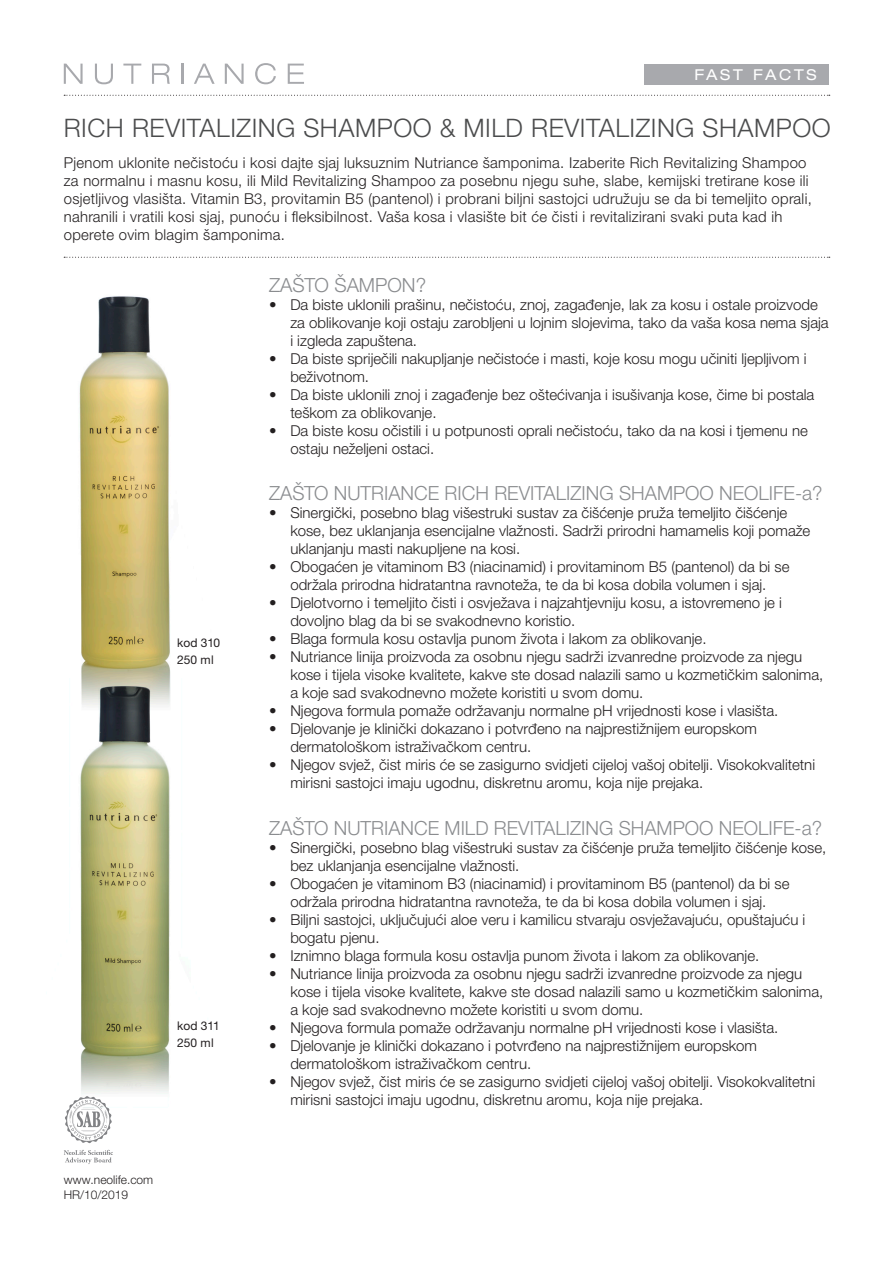
<style>
.page{position:relative;width:893px;height:1263px;background:#fff}
.page>*{position:absolute;margin:0;border:0;box-sizing:border-box;transform-origin:0 0}
.t1{font:300 25.5px "Helvetica Neue LTW1 G";letter-spacing:.02em;color:#4b4c4d}
.t2{font:300 19.5px "Helvetica Neue LTW1 G";color:#8a8c8f}
.t3{font:300 15px/18px "Helvetica Neue LTW1 G";color:#231f20}
.t4{font:300 15px/18px "Helvetica Neue LTW1 G";letter-spacing:.02em;color:#231f20}
.t5{font:expanded 15px "Helvetica Neue LTW1 G";letter-spacing:.18em;color:#fff}
.t6{font:300 12px "Helvetica Neue LTW1 G";color:#231f20}
.product_code{font:12px "Helvetica Neue LTW1 G";letter-spacing:-.01em;color:#231f20}
</style>
<div class="page">
<svg style="left:64px;top:95px;width:766px;height:1px"></svg>
<svg style="left:64px;top:64px;width:19px;height:20px"></svg>
<svg style="left:95px;top:64px;width:18px;height:20px"></svg>
<svg style="left:123px;top:64px;width:18px;height:20px"></svg>
<svg style="left:152px;top:64px;width:18px;height:20px"></svg>
<hr style="left:181px;top:64px;width:2px;height:20px;background:#a8a9ad">
<svg style="left:194px;top:64px;width:21px;height:20px"></svg>
<svg style="left:225px;top:64px;width:19px;height:20px"></svg>
<svg style="left:255px;top:63px;width:21px;height:21px"></svg>
<svg style="left:288px;top:64px;width:16px;height:20px"></svg>
<img style="left:80px;top:711px;width:90px;height:383px">
<img style="left:79px;top:296px;width:92px;height:415px">
<svg style="left:64px;top:1150px;width:49px;height:14px"></svg>
<svg style="left:65px;top:1096px;width:47px;height:47px"></svg>
<svg style="left:64px;top:257px;width:766px;height:1px"></svg>
<div style="left:644px;top:64px;width:185px;height:20px;background:#a8a9ad"></div>
<p class="t5" style="left:694px;top:65px;width:124px">FAST FACTS</p>
<p class="t1" style="left:64px;top:113px;width:768px">RICH REVITALIZING SHAMPOO &amp; MILD REVITALIZING SHAMPOO</p>
<p class="t4" style="left:64px;top:154px;width:750px">Pjenom uklonite nečistoću i kosi dajte sjaj luksuznim Nutriance šamponima. Izaberite Rich Revitalizing Shampoo za normalnu i masnu kosu, ili Mild Revitalizing Shampoo za posebnu njegu suhe, slabe, kemijski tretirane kose ili osjetljivog vlasišta. Vitamin B3, provitamin B5 (pantenol) i probrani biljni sastojci udružuju se da bi temeljito oprali, nahranili i vratili kosi sjaj, punoću i fleksibilnost. Vaša kosa i vlasište bit će čisti i revitalizirani svaki puta kad ih operete ovim blagim šamponima.</p>
<p class="t2" style="left:269px;top:273px;width:159px">ZAŠTO ŠAMPON?</p>
<p class="t3" style="left:290px;top:295px;width:540px;text-indent:-21px">• Da biste uklonili prašinu, nečistoću, znoj, zagađenje, lak za kosu i ostale proizvode za oblikovanje koji ostaju zarobljeni u lojnim slojevima, tako da vaša kosa nema sjaja i izgleda zapuštena.</p>
<p class="t3" style="left:290px;top:349px;width:518px;text-indent:-21px">• Da biste spriječili nakupljanje nečistoće i masti, koje kosu mogu učiniti ljepljivom i beživotnom.</p>
<p class="t3" style="left:290px;top:385px;width:525px;text-indent:-21px">• Da biste uklonili znoj i zagađenje bez oštećivanja i isušivanja kose, čime bi postala teškom za oblikovanje.</p>
<p class="t3" style="left:290px;top:421px;width:519px;text-indent:-21px">• Da biste kosu očistili i u potpunosti oprali nečistoću, tako da na kosi i tjemenu ne ostaju neželjeni ostaci.</p>
<p class="t2" style="left:269px;top:481px;width:555px">ZAŠTO NUTRIANCE RICH REVITALIZING SHAMPOO NEOLIFE-a?</p>
<p class="t3" style="left:290px;top:504px;width:521px;text-indent:-21px">• Sinergički, posebno blag višestruki sustav za čišćenje pruža temeljito čišćenje kose, bez uklanjanja esencijalne vlažnosti. Sadrži prirodni hamamelis koji pomaže uklanjanju masti nakupljene na kosi.</p>
<p class="t3" style="left:269px;top:558px;width:522px;text-align:center">• Obogaćen je vitaminom B3 (niacinamid) i provitaminom B5 (pantenol) da bi se održala prirodna hidratantna ravnoteža, te da bi kosa dobila volumen i sjaj.</p>
<p class="t3" style="left:290px;top:594px;width:493px;text-indent:-21px">• Djelotvorno i temeljito čisti i osvježava i najzahtjevniju kosu, a istovremeno je i dovoljno blag da bi se svakodnevno koristio.</p>
<p class="t3" style="left:269px;top:630px;width:439px">• Blaga formula kosu ostavlja punom života i lakom za oblikovanje.</p>
<p class="t3" style="left:290px;top:648px;width:535px;text-indent:-21px">• Nutriance linija proizvoda za osobnu njegu sadrži izvanredne proizvode za njegu kose i tijela visoke kvalitete, kakve ste dosad nalazili samo u kozmetičkim salonima, a koje sad svakodnevno možete koristiti u svom domu.</p>
<p class="t3" style="left:269px;top:702px;width:511px">• Njegova formula pomaže održavanju normalne pH vrijednosti kose i vlasišta.</p>
<p class="t3" style="left:290px;top:720px;width:468px;text-indent:-21px">• Djelovanje je klinički dokazano i potvrđeno na najprestižnijem europskom dermatološkom istraživačkom centru.</p>
<p class="t3" style="left:290px;top:756px;width:526px;text-indent:-21px">• Njegov svjež, čist miris će se zasigurno svidjeti cijeloj vašoj obitelji. Visokokvalitetni mirisni sastojci imaju ugodnu, diskretnu aromu, koja nije prejaka.</p>
<p class="t2" style="left:269px;top:816px;width:555px">ZAŠTO NUTRIANCE MILD REVITALIZING SHAMPOO NEOLIFE-a?</p>
<p class="t3" style="left:290px;top:839px;width:538px;text-indent:-21px">• Sinergički, posebno blag višestruki sustav za čišćenje pruža temeljito čišćenje kose, bez uklanjanja esencijalne vlažnosti.</p>
<p class="t3" style="left:269px;top:875px;width:522px;text-align:center">• Obogaćen je vitaminom B3 (niacinamid) i provitaminom B5 (pantenol) da bi se održala prirodna hidratantna ravnoteža, te da bi kosa dobila volumen i sjaj.</p>
<p class="t3" style="left:290px;top:911px;width:516px;text-indent:-21px">• Biljni sastojci, uključujući aloe veru i kamilicu stvaraju osvježavajuću, opuštajuću i bogatu pjenu.</p>
<p class="t3" style="left:269px;top:947px;width:492px">• Iznimno blaga formula kosu ostavlja punom života i lakom za oblikovanje.</p>
<p class="t3" style="left:290px;top:965px;width:535px;text-indent:-21px">• Nutriance linija proizvoda za osobnu njegu sadrži izvanredne proizvode za njegu kose i tijela visoke kvalitete, kakve ste dosad nalazili samo u kozmetičkim salonima, a koje sad svakodnevno možete koristiti u svom domu.</p>
<p class="t3" style="left:269px;top:1019px;width:511px">• Njegova formula pomaže održavanju normalne pH vrijednosti kose i vlasišta.</p>
<p class="t3" style="left:290px;top:1037px;width:468px;text-indent:-21px">• Djelovanje je klinički dokazano i potvrđeno na najprestižnijem europskom dermatološkom istraživačkom centru.</p>
<p class="t3" style="left:290px;top:1073px;width:526px;text-indent:-21px">• Njegov svjež, čist miris će se zasigurno svidjeti cijeloj vašoj obitelji. Visokokvalitetni mirisni sastojci imaju ugodnu, diskretnu aromu, koja nije prejaka.</p>
<p class="product_code" style="left:177px;top:635px;width:44px">kod 310</p>
<p class="product_code" style="left:177px;top:652px;width:38px">250 ml</p>
<p class="product_code" style="left:177px;top:1018px;width:44px">kod 311</p>
<p class="product_code" style="left:177px;top:1035px;width:38px">250 ml</p>
<p class="t6" style="left:64px;top:1172px;width:91px">www.neolife.com</p>
<p class="t6" style="left:64px;top:1187px;width:66px">HR/10/2019</p>
</div>
